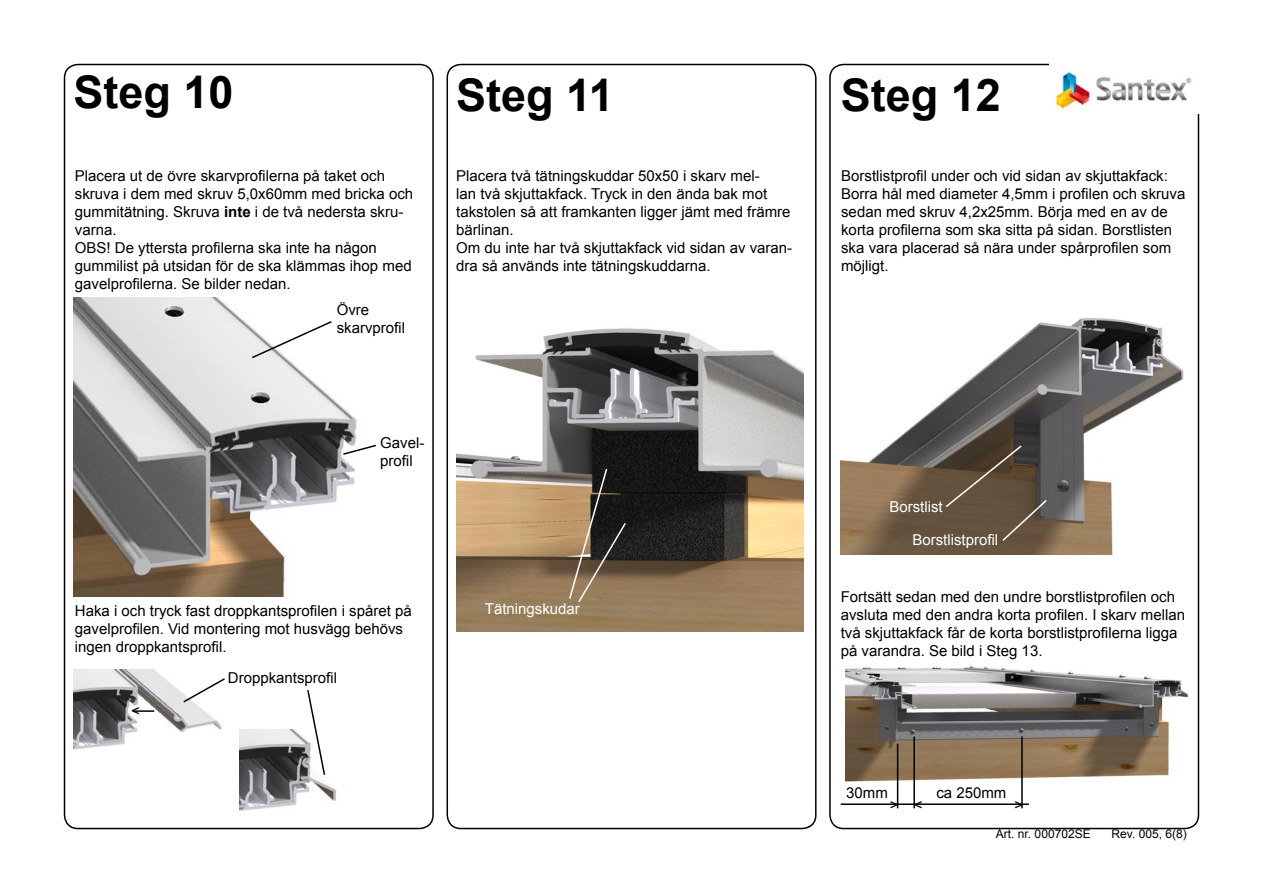
<style>
.page{position:relative;width:1263px;height:893px;background:#fff}
.page>*{position:absolute;margin:0;border:0;box-sizing:border-box;transform-origin:0 0}
.t1{font:700 45px "Arial";color:#000}
.t2{font:15px/18px "Arial";color:#000}
.t3{font:15px/32.2px "Arial";color:#fff}
.t4{font:12px "Arial";color:#000}
.s1{font-weight:700}
</style>
<div class="page">
<img style="left:74px;top:298px;width:283px;height:298px">
<img style="left:841px;top:318px;width:343px;height:236px">
<img style="left:846px;top:666px;width:343px;height:124px">
<img style="left:456px;top:328px;width:348px;height:303px">
<div style="left:64px;top:64px;width:370px;height:765px;border:2px solid #000;border-radius:14px"></div>
<div style="left:446px;top:64px;width:370px;height:765px;border:2px solid #000;border-radius:14px"></div>
<div style="left:829px;top:64px;width:370px;height:765px;border:2px solid #000;border-radius:14px"></div>
<hr style="left:1021px;top:736px;width:2px;height:72px;background:#000">
<hr style="left:897px;top:744px;width:1px;height:64px;background:#000">
<hr style="left:913px;top:736px;width:2px;height:72px;background:#000">
<hr style="left:841px;top:803px;width:188px;height:2px;background:#000">
<svg style="left:568px;top:467px;width:59px;height:137px;background:#675847"></svg>
<svg style="left:944px;top:444px;width:104px;height:98px;background:#5e4f3f"></svg>
<svg style="left:250px;top:320px;width:83px;height:40px"></svg>
<svg style="left:342px;top:444px;width:34px;height:12px"></svg>
<img style="left:74px;top:669px;width:148px;height:81px">
<img style="left:239px;top:730px;width:98px;height:81px">
<svg style="left:182px;top:677px;width:43px;height:27px"></svg>
<svg style="left:306px;top:690px;width:20px;height:86px"></svg>
<img style="left:1049px;top:64px;width:150px;height:50px">
<hr style="left:133px;top:710px;width:21px;height:2px;background:#000">
<h1 class="t1" style="left:74px;top:63px;width:162px">Steg 10</h1>
<p class="t2" style="left:75px;top:167px;width:340px">Placera ut de övre skarvprofilerna på taket och skruva i dem med skruv 5,0x60mm med bricka och gummitätning. Skruva <span class="s1">inte</span> i de två nedersta skru&shy;varna.<br>OBS! De yttersta profilerna ska inte ha någon gummilist på utsidan för de ska klämmas ihop med gavelprofilerna. Se bilder nedan.</p>
<p class="t2" style="left:337px;top:301px;width:70px">Övre skarvprofil</p>
<h1 class="t1" style="left:456px;top:66px;width:159px">Steg 11</h1>
<p class="t2" style="left:456px;top:167px;width:337px">Placera två tätningskuddar 50x50 i skarv mel-<br>lan två skjuttakfack. Tryck in den ända bak mot takstolen så att framkanten ligger jämt med främre bärlinan.<br>Om du inte har två skjuttakfack vid sidan av varan&shy;dra så används inte tätningskuddarna.</p>
<p class="t2" style="left:380px;top:434px;width:46px">Gavel&shy;profil</p>
<p class="t2" style="left:75px;top:601px;width:338px">Haka i och tryck fast droppkantsprofilen i spåret på gavelprofilen. Vid montering mot husvägg behövs ingen droppkantsprofil.</p>
<p class="t2" style="left:228px;top:669px;width:111px">Droppkantsprofil</p>
<p class="t2" style="left:131px;top:702px;width:10px">&lt;</p>
<p class="t3" style="left:485px;top:593px;width:97px">Tätningskudar</p>
<h1 class="t1" style="left:841px;top:66px;width:162px">Steg 12</h1>
<p class="t2" style="left:841px;top:167px;width:346px">Borstlistprofil under och vid sidan av skjuttakfack:<br>Borra hål med diameter 4,5mm i profilen och skruva sedan med skruv 4,2x25mm. Börja med en av de korta profilerna som ska sitta på sidan. Borstlisten ska vara placerad så nära under spårprofilen som möjligt.</p>
<p class="t3" style="left:912px;top:491px;width:87px;text-indent:-23px">Borstlist<br>Borstlistprofil</p>
<p class="t2" style="left:841px;top:588px;width:346px">Fortsätt sedan med den undre borstlistprofilen och avsluta med den andra korta profilen. I skarv mellan två skjuttakfack får de korta borstlistprofilerna ligga på varandra. Se bild i Steg 13.</p>
<p class="t2" style="left:846px;top:784px;width:43px">30mm</p>
<p class="t2" style="left:936px;top:784px;width:72px">ca 250mm</p>
<p class="t2" style="left:890px;top:795px;width:34px">&gt; &lt;</p>
<p class="t2" style="left:1014px;top:795px;width:10px">&gt;</p>
<p class="t4" style="left:996px;top:826px;width:96px">Art. nr. 000702SE</p>
<p class="t4" style="left:1111px;top:826px;width:77px">Rev. 005, 6(8)</p>
</div>
